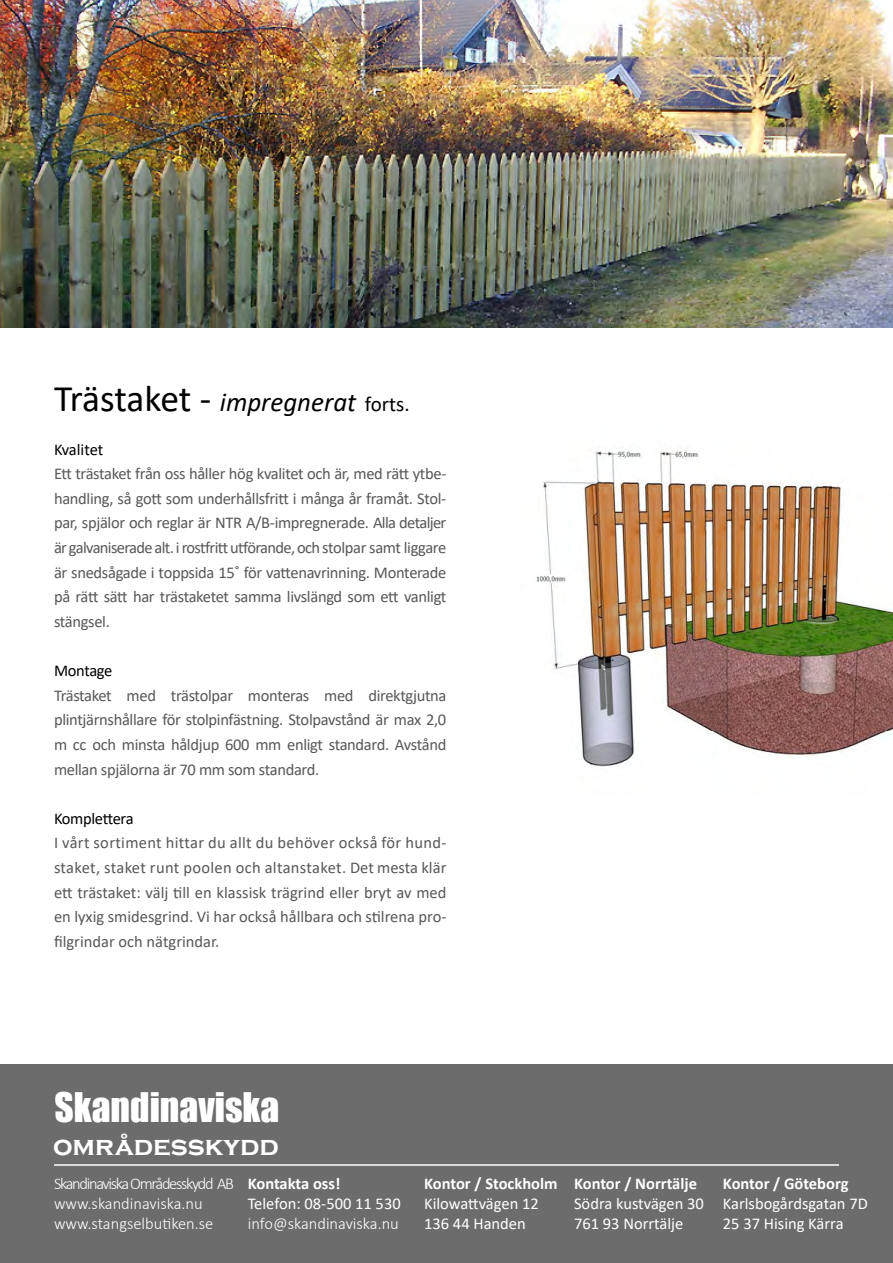
<style>
.page{position:relative;width:893px;height:1263px;background:#fff}
.page>*{position:absolute;margin:0;border:0;box-sizing:border-box;transform-origin:0 0}
.t1{font:37.5px "Impact";color:#fff}
.t2{font:700 27.45px "Copperplate Gothic";color:#fff}
.t3{font:italic 27px "Calibri";color:#000}
.t4{font:16.5px/24.6px "Calibri";letter-spacing:-.02em;color:#58585a;text-align:justify}
.t5{font:16.5px/19.8px "Calibri";color:#fff}
.t6{font:300 16.5px/19.8px "Calibri";letter-spacing:-.005em;color:#fff}
.t7{font:700 16.5px "Calibri";color:#fff}
.t8{font:16.5px "Calibri";letter-spacing:-.02em;color:#000}
.s1{font-style:normal;font-size:37.5px}
.s2{font-style:normal;font-size:21px}
</style>
<div class="page">
<div style="left:0;top:1064px;width:893px;height:199px;background:#6c6c6c"></div>
<img style="left:0;top:0;width:893px;height:328px">
<hr style="left:54px;top:1164px;width:785px;height:2px;background:#fff">
<img style="left:536px;top:450px;width:357px;height:317px">
<h3 class="t3" style="left:54px;top:383px;width:357px"><span class="s1">Trästaket -</span> impregnerat <span class="s2">forts.</span></h3>
<p class="t8" style="left:54px;top:438px;width:51px">Kvalitet</p>
<p class="t4" style="left:54px;top:461px;width:394px">Ett trästaket från oss håller hög kvalitet och är, med rätt ytbe&shy;handling, så gott som underhållsfritt i många år framåt. Stol&shy;par, spjälor och reglar är NTR A/B-impregnerade. Alla detaljer är galvaniserade alt. i rostfritt utförande, och stolpar samt liggare är snedsågade i toppsida 15˚ för vattenavrinning. Monterade på rätt sätt har trästaketet samma livslängd som ett vanligt stängsel.</p>
<p class="t8" style="left:54px;top:659px;width:60px">Montage</p>
<p class="t4" style="left:54px;top:682px;width:394px">Trästaket med trästolpar monteras med direktgjutna plintjärnshållare för stolpinfästning. Stolpavstånd är max 2,0 m cc och minsta håldjup 600 mm enligt standard. Avstånd mellan spjälorna är 70 mm som standard.</p>
<p class="t8" style="left:54px;top:807px;width:81px">Komplettera</p>
<p class="t4" style="left:54px;top:830px;width:394px">I vårt sortiment hittar du allt du behöver också för hund&shy;staket, staket runt poolen och altanstaket. Det mesta klär ett trästaket: välj till en klassisk trägrind eller bryt av med en lyxig smidesgrind. Vi har också hållbara och stilrena pro&shy;filgrindar och nätgrindar.</p>
<h1 class="t1" style="left:55px;top:1078px;width:226px">Skandinaviska</h1>
<h2 class="t2" style="left:53px;top:1130px;width:227px">områdesskydd</h2>
<p class="t6" style="left:54px;top:1174px;width:182px">Skandinaviska Områdesskydd AB www.skandinaviska.nu www.stangselbutiken.se</p>
<p class="t7" style="left:424px;top:1172px;width:135px">Kontor / Stockholm</p>
<p class="t7" style="left:248px;top:1172px;width:94px">Kontakta oss!</p>
<p class="t5" style="left:248px;top:1193px;width:154px">Telefon: 08-500 11 530</p>
<p class="t6" style="left:248px;top:1213px;width:153px">info@skandinaviska.nu</p>
<p class="t5" style="left:424px;top:1193px;width:116px">Kilowattvägen 12<br>136 44 Handen</p>
<p class="t7" style="left:574px;top:1172px;width:124px">Kontor / Norrtälje</p>
<p class="t5" style="left:574px;top:1193px;width:131px">Södra kustvägen 30<br>761 93 Norrtälje</p>
<p class="t7" style="left:723px;top:1172px;width:127px">Kontor / Göteborg</p>
<p class="t5" style="left:723px;top:1193px;width:146px">Karlsbogårdsgatan 7D<br>25 37 Hising Kärra</p>
</div>
